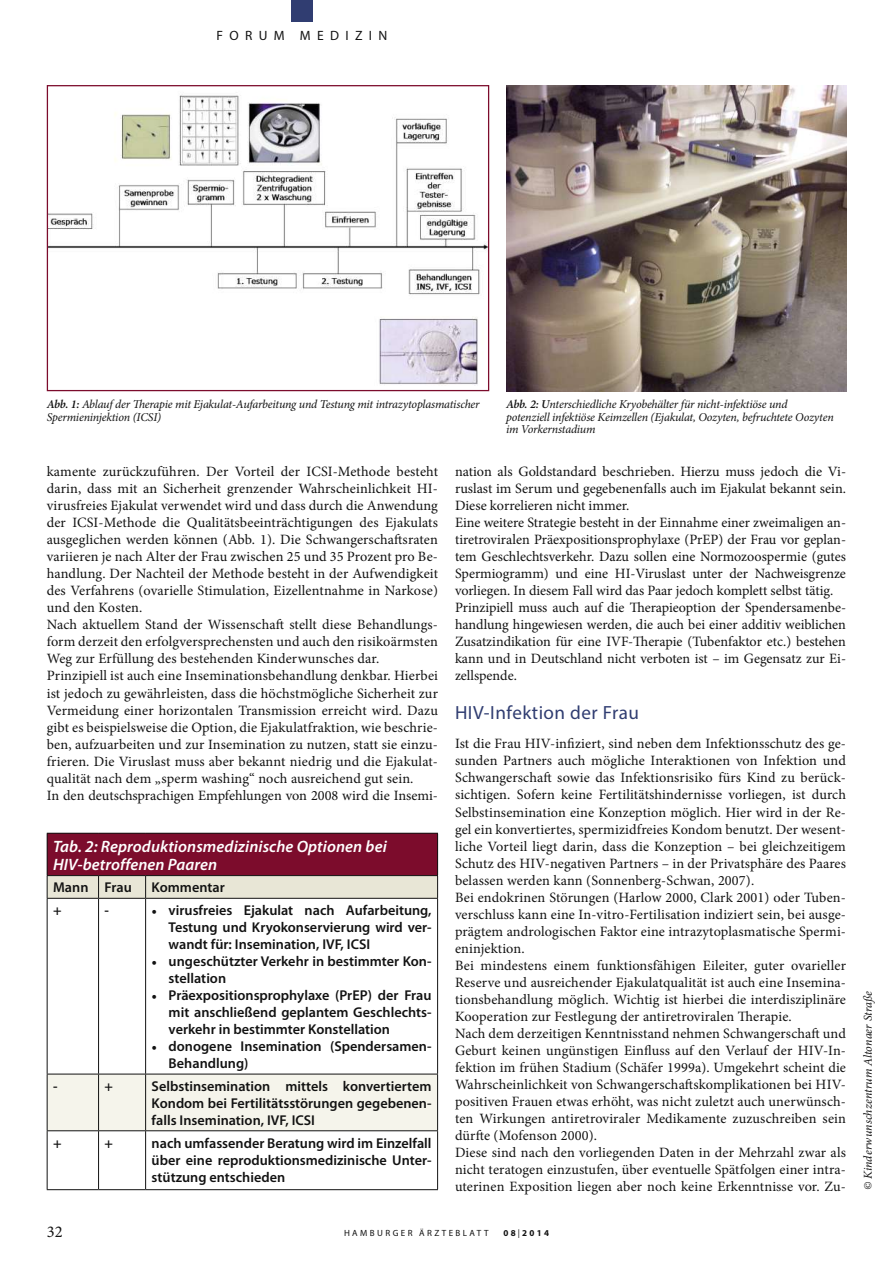
<style>
.page{position:relative;width:893px;height:1263px;background:#fff}
.page>*{position:absolute;margin:0;border:0;box-sizing:border-box;transform-origin:0 0}
.t1{font:19.2px "Myriad Pro Regular OV OJFUNB";letter-spacing:.025em;color:#303d71}
.t2{font:16.5px/18px "Myriad Pro Semibold It OV LKFUNB";letter-spacing:.005em;color:#fff}
.t3{font:16.5px "Minion Pro";color:#121212}
.t4{font:14.25px/17px "Minion Pro";letter-spacing:.005em;color:#121212}
.t5{font:14.25px/17px "Myriad Pro Semibold OV MKFUNB";color:#121212;text-align:justify}
.t6{font:13.5px "Myriad Pro Regular OV OJFUNB";letter-spacing:.47em;color:#121212}
.t7{font:italic 12px/12.8px "Minion Pro";letter-spacing:-.015em;color:#121212}
.t8{font:italic 12px "Minion Pro";letter-spacing:.005em;color:#121212}
.t9{font:9px "Myriad Pro Regular OV OJFUNB";letter-spacing:.27em;color:#121212}
.t10{font:9px "Myriad Pro Bold OV MJFUNB";letter-spacing:.25em;color:#121212}
.s1{font-weight:600}
.s2{font-family:"Minion Pro";font-weight:600}
.s3{font-family:"Myriad Pro Regular OV OJFUNB"}
</style>
<div class="page">
<img style="left:49px;top:95px;width:438px;height:291px">
<div style="left:47px;top:85px;width:442px;height:306px;border:1px solid #7c0c2c"></div>
<div style="left:291px;top:0;width:22px;height:21px;background:#303d71"></div>
<div style="left:47px;top:833px;width:391px;height:42px;background:#7c0c2c"></div>
<div style="left:48px;top:1075px;width:389px;height:55px;background:#f5f4eb"></div>
<hr style="left:47px;top:833px;width:52px;height:1px;background:#121212">
<hr style="left:47px;top:833px;width:1px;height:42px;background:#121212">
<hr style="left:99px;top:833px;width:47px;height:1px;background:#121212">
<hr style="left:146px;top:833px;width:292px;height:1px;background:#121212">
<hr style="left:437px;top:833px;width:1px;height:42px;background:#121212">
<svg style="left:47px;top:875px;width:391px;height:23px;background:#dad8c9"></svg>
<hr style="left:47px;top:898px;width:52px;height:1px;background:#121212">
<hr style="left:47px;top:899px;width:1px;height:175px;background:#121212">
<hr style="left:99px;top:898px;width:47px;height:1px;background:#121212">
<hr style="left:98px;top:899px;width:1px;height:175px;background:#121212">
<hr style="left:146px;top:898px;width:292px;height:1px;background:#121212">
<hr style="left:145px;top:899px;width:1px;height:175px;background:#121212">
<hr style="left:437px;top:899px;width:1px;height:175px;background:#121212">
<hr style="left:47px;top:1074px;width:52px;height:1px;background:#121212">
<hr style="left:47px;top:1074px;width:1px;height:56px;background:#121212">
<hr style="left:99px;top:1074px;width:47px;height:1px;background:#121212">
<hr style="left:98px;top:1074px;width:1px;height:56px;background:#121212">
<hr style="left:146px;top:1074px;width:292px;height:1px;background:#121212">
<hr style="left:145px;top:1074px;width:1px;height:56px;background:#121212">
<hr style="left:437px;top:1074px;width:1px;height:56px;background:#121212">
<hr style="left:47px;top:1130px;width:52px;height:1px;background:#121212">
<hr style="left:47px;top:1131px;width:1px;height:58px;background:#121212">
<hr style="left:99px;top:1130px;width:47px;height:1px;background:#121212">
<hr style="left:98px;top:1131px;width:1px;height:58px;background:#121212">
<hr style="left:146px;top:1130px;width:292px;height:1px;background:#121212">
<hr style="left:145px;top:1131px;width:1px;height:58px;background:#121212">
<hr style="left:437px;top:1131px;width:1px;height:58px;background:#121212">
<hr style="left:47px;top:1189px;width:52px;height:1px;background:#121212">
<hr style="left:99px;top:1189px;width:47px;height:1px;background:#121212">
<hr style="left:146px;top:1189px;width:292px;height:1px;background:#121212">
<img style="left:506px;top:85px;width:340px;height:306px">
<p class="t6" style="left:217px;top:27px;width:172px">FORUM MEDIZIN</p>
<p class="t7" style="left:47px;top:400px;width:434px"><span class="s1">Abb. 1:</span> Ablauf der Therapie mit Ejakulat-Aufarbeitung und Testung mit intrazytoplasmatischer<br>Spermieninjektion (ICSI)</p>
<p class="t7" style="left:506px;top:400px;width:329px"><span class="s1">Abb. 2: U</span>nterschiedliche Kryobehälter für nicht-infektiöse und potenziell infektiöse Keimzellen (Ejakulat, Oozyten, befruchtete Oozyten im Vorkernstadium</p>
<p class="t4" style="left:47px;top:463px;width:393px">kamente zurückzuführen. Der Vorteil der ICSI-Methode besteht darin, dass mit an Sicherheit grenzender Wahrscheinlichkeit HI&shy;virusfreies Ejakulat verwendet wird und dass durch die Anwendung der ICSI-Methode die Qualitätsbeeinträchtigungen des Ejakulats ausgeglichen werden können (Abb. 1). Die Schwangerschaftsraten variieren je nach Alter der Frau zwischen 25 und 35 Prozent pro Be&shy;handlung. Der Nachteil der Methode besteht in der Aufwendigkeit des Verfahrens (ovarielle Stimulation, Eizellentnahme in Narkose) und den Kosten.<br>Nach aktuellem Stand der Wissenschaft stellt diese Behandlungs&shy;form derzeit den erfolgversprechensten und auch den risikoärmsten Weg zur Erfüllung des bestehenden Kinderwunsches dar.<br>Prinzipiell ist auch eine Inseminationsbehandlung denkbar. Hierbei ist jedoch zu gewährleisten, dass die höchstmögliche Sicherheit zur Vermeidung einer horizontalen Transmission erreicht wird. Dazu gibt es beispielsweise die Option, die Ejakulatfraktion, wie beschrie&shy;ben, aufzuarbeiten und zur Insemination zu nutzen, statt sie einzu&shy;frieren. Die Viruslast muss aber bekannt niedrig und die Ejakulat&shy;qualität nach dem „sperm washing“ noch ausreichend gut sein.<br>In den deutschsprachigen Empfehlungen von 2008 wird die Insemi-</p>
<p class="t4" style="left:455px;top:463px;width:393px">nation als Goldstandard beschrieben. Hierzu muss jedoch die Vi&shy;ruslast im Serum und gegebenenfalls auch im Ejakulat bekannt sein.<br>Diese korrelieren nicht immer.<br>Eine weitere Strategie besteht in der Einnahme einer zweimaligen an&shy;tiretroviralen Präexpositionsprophylaxe (PrEP) der Frau vor geplan&shy;tem Geschlechtsverkehr. Dazu sollen eine Normozoospermie (gutes Spermiogramm) und eine HI-Viruslast unter der Nachweisgrenze vorliegen. In diesem Fall wird das Paar jedoch komplett selbst tätig.<br>Prinzipiell muss auch auf die Therapieoption der Spendersamenbe&shy;handlung hingewiesen werden, die auch bei einer additiv weiblichen Zusatzindikation für eine IVF-Therapie (Tubenfaktor etc.) bestehen kann und in Deutschland nicht verboten ist – im Gegensatz zur Ei&shy;zellspende.</p>
<h1 class="t1" style="left:455px;top:701px;width:185px">HIV-Infektion der Frau</h1>
<p class="t4" style="left:455px;top:735px;width:393px">Ist die Frau HIV-infiziert, sind neben dem Infektionsschutz des ge&shy;sunden Partners auch mögliche Interaktionen von Infektion und Schwangerschaft sowie das Infektionsrisiko fürs Kind zu berück&shy;sichtigen. Sofern keine Fertilitätshindernisse vorliegen, ist durch Selbstinsemination eine Konzeption möglich. Hier wird in der Re&shy;gel ein konvertiertes, spermizidfreies Kondom benutzt. Der wesent&shy;liche Vorteil liegt darin, dass die Konzeption – bei gleichzeitigem Schutz des HIV-negativen Partners – in der Privatsphäre des Paares belassen werden kann (Sonnenberg-Schwan, 2007).<br>Bei endokrinen Störungen (Harlow 2000, Clark 2001) oder Tuben&shy;verschluss kann eine In-vitro-Fertilisation indiziert sein, bei ausge&shy;prägtem andrologischen Faktor eine intrazytoplasmatische Spermi&shy;eninjektion.<br>Bei mindestens einem funktionsfähigen Eileiter, guter ovarieller Reserve und ausreichender Ejakulatqualität ist auch eine Insemina&shy;tionsbehandlung möglich. Wichtig ist hierbei die interdisziplinäre Kooperation zur Festlegung der antiretroviralen Therapie.<br>Nach dem derzeitigen Kenntnisstand nehmen Schwangerschaft und Geburt keinen ungünstigen Einfluss auf den Verlauf der HIV-In&shy;fektion im frühen Stadium (Schäfer 1999a). Umgekehrt scheint die Wahrscheinlichkeit von Schwangerschaftskomplikationen bei HIV&shy;positiven Frauen etwas erhöht, was nicht zuletzt auch unerwünsch&shy;ten Wirkungen antiretroviraler Medikamente zuzuschreiben sein dürfte (Mofenson 2000).<br>Diese sind nach den vorliegenden Daten in der Mehrzahl zwar als nicht teratogen einzustufen, über eventuelle Spätfolgen einer intra&shy;uterinen Exposition liegen aber noch keine Erkenntnisse vor. Zu-</p>
<p class="t2" style="left:53px;top:837px;width:335px">Tab. 2: Reproduktionsmedizinische Optionen bei<br>HIV-betroffenen Paaren</p>
<p class="t5" style="left:53px;top:879px;width:80px">Mann Frau</p>
<p class="t5" style="left:152px;top:879px;width:75px">Kommentar</p>
<p class="t5" style="left:53px;top:901px;width:10px">+</p>
<p class="t5" style="left:105px;top:901px;width:6px">-</p>
<p class="t5" style="left:169px;top:901px;width:264px;text-indent:-17px"><span class="s2">•</span> virusfreies Ejakulat nach Aufarbeitung, Testung und Kryokonservierung wird ver&shy;wandt für: Insemination, IVF, ICSI</p>
<p class="t5" style="left:169px;top:952px;width:264px;text-indent:-17px"><span class="s2">•</span> ungeschützter Verkehr in bestimmter Kon&shy;stellation</p>
<p class="t5" style="left:169px;top:987px;width:264px;text-indent:-17px"><span class="s2">•</span> Präexpositionsprophylaxe (PrEP) der Frau mit anschließend geplantem Geschlechts&shy;verkehr in bestimmter Konstellation</p>
<p class="t5" style="left:169px;top:1038px;width:264px;text-indent:-17px"><span class="s2">•</span> donogene Insemination (Spendersamen-<br>Behandlung)</p>
<p class="t5" style="left:53px;top:1077px;width:6px">-</p>
<p class="t5" style="left:105px;top:1077px;width:10px">+</p>
<p class="t5" style="left:152px;top:1077px;width:281px">Selbstinsemination mittels konvertiertem Kondom bei Fertilitätsstörungen gegebenen&shy;falls Insemination, IVF, ICSI</p>
<p class="t5" style="left:53px;top:1134px;width:10px">+</p>
<p class="t5" style="left:105px;top:1134px;width:10px">+</p>
<p class="t5" style="left:152px;top:1134px;width:281px">nach umfassender Beratung wird im Einzelfall über eine reproduktionsmedizinische Unter&shy;stützung entschieden</p>
<p class="t3" style="left:47px;top:1221px;width:17px">32</p>
<p class="t9" style="left:344px;top:1227px;width:146px">HAMBURGER ÄRZTEBLATT</p>
<p class="t10" style="left:503px;top:1227px;width:47px">08<span class="s3">|</span>2014</p>
<p class="t8" style="left:864px;top:1190px;width:201px;rotate:-90deg">© Kinderwunschzentrum Altonaer Straße</p>
</div>
